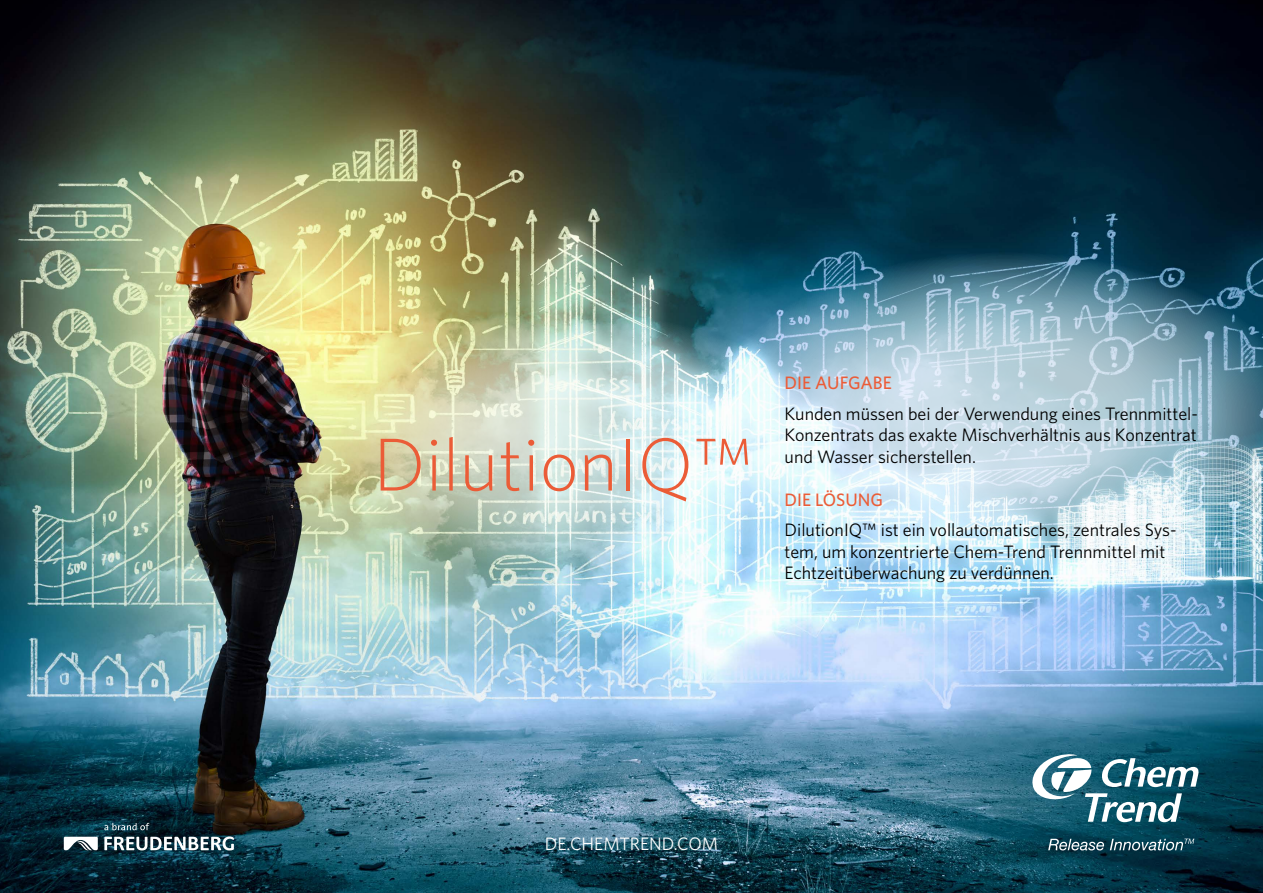
<style>
.page{position:relative;width:1263px;height:893px;background:#fff}
.page>*{position:absolute;margin:0;border:0;box-sizing:border-box;transform-origin:0 0}
.t1{font:300 75px "Whitney";color:#eb5c37}
.t2{font:18px/21.6px "Whitney";color:#000;text-align:justify}
.t3{font:500 18px "Whitney";color:#eb5c37}
.t4{font:18px "Whitney";color:#fff}
</style>
<div class="page">
<img style="left:0;top:0;width:1263px;height:893px">
<img style="left:549px;top:210px;width:714px;height:402px">
<img style="left:209px;top:281px;width:600px;height:323px">
<svg style="left:1048px;top:839px;width:56px;height:11px"></svg>
<svg style="left:1110px;top:839px;width:84px;height:11px"></svg>
<svg style="left:1029px;top:753px;width:170px;height:69px"></svg>
<svg style="left:104px;top:836px;width:130px;height:14px"></svg>
<svg style="left:64px;top:837px;width:34px;height:13px"></svg>
<svg style="left:104px;top:823px;width:45px;height:7px"></svg>
<h1 class="t1" style="left:373px;top:414px;width:382px">DilutionIQ™</h1>
<p class="t3" style="left:784px;top:371px;width:109px">DIE AUFGABE</p>
<p class="t2" style="left:784px;top:402px;width:415px">Kunden müssen bei der Verwendung eines Trennmittel-Konzentrats das exakte Mischverhältnis aus Konzentrat und Wasser sicherstellen.</p>
<p class="t3" style="left:784px;top:488px;width:100px">DIE LÖSUNG</p>
<p class="t2" style="left:784px;top:518px;width:394px;text-align:left">DilutionIQ™ ist ein vollautomatisches, zentrales Sys&shy;tem, um konzentrierte Chem-Trend Trennmittel mit<br>Echtzeitüberwachung zu verdünnen.</p>
<p class="t4" style="left:545px;top:832px;width:175px">DE.CHEMTREND.COM</p>
</div>
